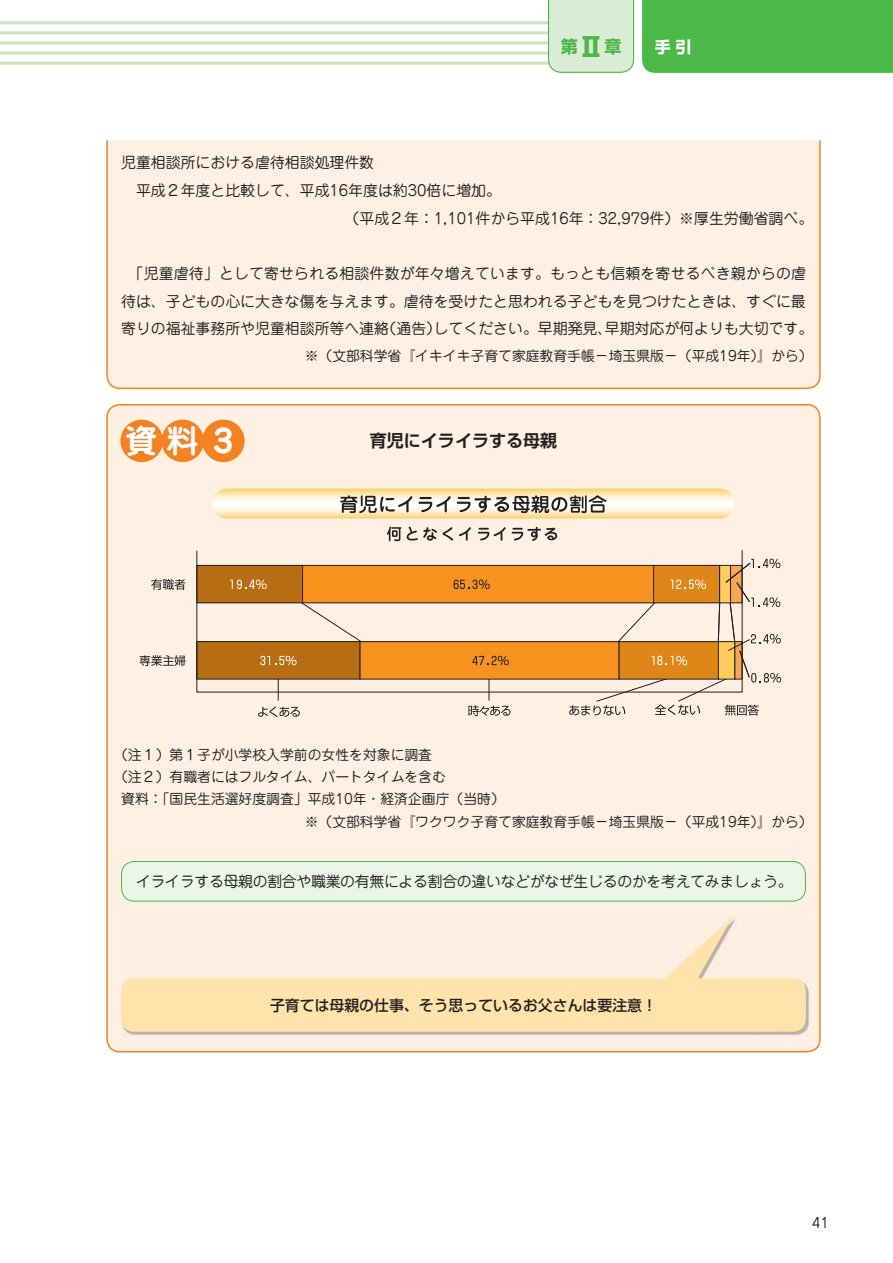
<style>
.page{position:relative;width:893px;height:1263px;background:#fff}
.page>*{position:absolute;margin:0;border:0;box-sizing:border-box;transform-origin:0 0}
.t1{font:700 31.95px "Jun 501 Pro";color:#fff}
.t2{font:700 16.95px "Shin Go Pro De";color:#231f20}
.t3{font:700 16.95px "Shin Go Pro";color:#4cb848}
.t4{font:700 15.9px "Shin Go Pro";color:#fff}
.t5{font:14.85px/27.6px "Jun 201 Pro";color:#231f20}
.t6{font:14.85px "Jun 201 Pro";letter-spacing:-.02em;color:#231f20}
.t7{font:500 14.85px "Shin Go Pro";color:#231f20}
.t8{font:13.8px "Jun 201 Pro";color:#231f20}
.s1{font-size:26.55px}
</style>
<div class="page">
<hr style="left:0;top:31px;width:575px;height:3px;background:#cae4c0">
<hr style="left:0;top:52px;width:575px;height:3px;background:#cae4c0">
<hr style="left:0;top:41px;width:575px;height:3px;background:#cae4c0">
<hr style="left:0;top:62px;width:575px;height:3px;background:#cae4c0">
<hr style="left:0;top:21px;width:575px;height:3px;background:#cae4c0">
<div style="left:642px;top:0;width:251px;height:73px;background:#4cb848"></div>
<div style="left:548px;top:0;width:86px;height:73px;background:#daecd4"></div>
<div style="left:107px;top:405px;width:713px;height:647px;background:#fef0e2;border-radius:13px"></div>
<div style="left:106px;top:140px;width:715px;height:250px;background:#fef0e2"></div>
<div style="left:120px;top:420px;width:43px;height:42px;background:#f58220;border-radius:50%"></div>
<div style="left:161px;top:420px;width:43px;height:42px;background:#f58220;border-radius:50%"></div>
<div style="left:202px;top:420px;width:43px;height:42px;background:#f58220;border-radius:50%"></div>
<img style="left:122px;top:919px;width:687px;height:116px">
<div style="left:121px;top:978px;width:685px;height:54px;background:#ffe3aa;border-radius:13px"></div>
<svg style="left:658px;top:917px;width:75px;height:62px"></svg>
<div style="left:122px;top:861px;width:683px;height:40px;background:#ebf5e8;border-radius:13px"></div>
<div style="left:121px;top:861px;width:685px;height:40px;border:1px solid #4cb848;border-radius:13px"></div>
<svg style="left:151px;top:579px;width:34px;height:11px"></svg>
<svg style="left:140px;top:655px;width:45px;height:11px"></svg>
<svg style="left:258px;top:706px;width:42px;height:11px"></svg>
<svg style="left:468px;top:705px;width:42px;height:11px"></svg>
<svg style="left:569px;top:705px;width:56px;height:10px"></svg>
<svg style="left:655px;top:704px;width:45px;height:11px"></svg>
<svg style="left:725px;top:704px;width:34px;height:11px"></svg>
<svg style="left:196px;top:550px;width:547px;height:143px"></svg>
<svg style="left:739px;top:650px;width:42px;height:32px"></svg>
<svg style="left:717px;top:559px;width:64px;height:85px"></svg>
<svg style="left:387px;top:527px;width:14px;height:14px"></svg>
<svg style="left:407px;top:527px;width:30px;height:14px"></svg>
<svg style="left:443px;top:527px;width:10px;height:13px"></svg>
<svg style="left:459px;top:527px;width:12px;height:14px"></svg>
<svg style="left:478px;top:527px;width:28px;height:14px"></svg>
<svg style="left:512px;top:527px;width:45px;height:14px"></svg>
<svg style="left:212px;top:489px;width:523px;height:29px"></svg>
<svg style="left:340px;top:495px;width:72px;height:18px"></svg>
<svg style="left:419px;top:496px;width:32px;height:16px"></svg>
<svg style="left:457px;top:495px;width:149px;height:18px"></svg>
<p class="t3" style="left:561px;top:33px;width:62px">第<span class="s1">Ⅱ</span>章</p>
<p class="t4" style="left:655px;top:34px;width:38px">手引</p>
<p class="t5" style="left:121px;top:147px;width:254px">児童相談所における虐待相談処理件数</p>
<p class="t5" style="left:121px;top:175px;width:381px">　平成２年度と比較して、平成16年度は約30倍に増加。</p>
<p class="t5" style="left:345px;top:203px;width:470px">（平成２年：1,101件から平成16年：32,979件）※厚生労働省調べ。</p>
<p class="t5" style="left:121px;top:258px;width:694px">　「児童虐待」として寄せられる相談件数が年々増えています。もっとも信頼を寄せるべき親からの虐待は、子どもの心に大きな傷を与えます。虐待を受けたと思われる子どもを見つけたときは、すぐに最寄りの福祉事務所や児童相談所等へ連絡（通告）してください。早期発見、早期対応が何よりも大切です。</p>
<p class="t8" style="left:305px;top:345px;width:509px">※（文部科学省『イキイキ子育て家庭教育手帳－埼玉県版－（平成19年）』から）</p>
<h1 class="t1" style="left:125px;top:416px;width:110px">資料3</h1>
<p class="t2" style="left:370px;top:426px;width:189px">育児にイライラする母親</p>
<p class="t8" style="left:114px;top:743px;width:319px">（注１）第１子が小学校入学前の女性を対象に調査</p>
<p class="t8" style="left:114px;top:766px;width:333px">（注２）有職者にはフルタイム、パートタイムを含む</p>
<p class="t8" style="left:121px;top:788px;width:385px">資料：「国民生活選好度調査」平成10年・経済企画庁（当時）</p>
<p class="t8" style="left:305px;top:810px;width:509px">※（文部科学省『ワクワク子育て家庭教育手帳－埼玉県版－（平成19年）』から）</p>
<p class="t6" style="left:136px;top:869px;width:658px">イライラする母親の割合や職業の有無による割合の違いなどがなぜ生じるのかを考えてみましょう。</p>
<p class="t7" style="left:270px;top:993px;width:388px">子育ては母親の仕事、そう思っているお父さんは要注意！</p>
<p class="t8" style="left:812px;top:1212px;width:19px">41</p>
</div>
